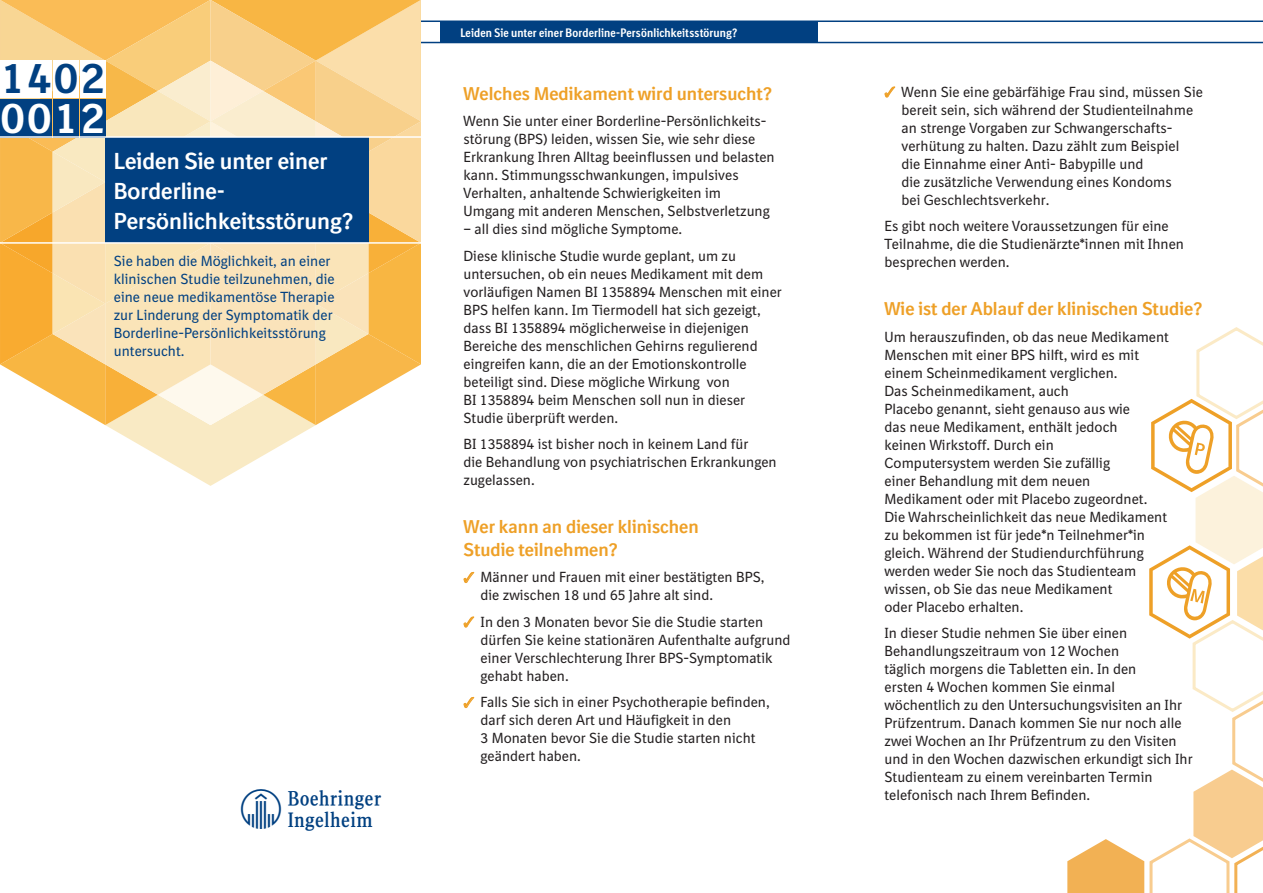
<style>
.page{position:relative;width:1263px;height:893px;background:#fff}
.page>*{position:absolute;margin:0;border:0;box-sizing:border-box;transform-origin:0 0}
.t1{font:700 42.45px "BI Sans NEXT";color:#014081}
.t2{font:700 42.45px "BI Sans NEXT";color:#fff}
.t3{font:42px "BI Logo";color:#014081}
.t4{font:700 22.5px/30px "BI Sans NEXT";color:#fff}
.t5{font:700 18px/22.5px "BI Sans NEXT";color:#eea027}
.t6{font:14.25px/18px "BI Sans NEXT";color:#231f20}
.t7{font:14.25px/18px "BI Sans NEXT";color:#014081}
.t8{font:700 12px "BI Sans NEXT Cond";letter-spacing:.01em;color:#fff}
.s1{color:#eea027}
</style>
<div class="page">
<svg style="left:0;top:0;width:421px;height:486px"></svg>
<div style="left:440px;top:22px;width:377px;height:21px;background:#014081"></div>
<hr style="left:421px;top:42px;width:842px;height:1px;background:#014081">
<hr style="left:421px;top:21px;width:842px;height:1px;background:#014081">
<div style="left:0;top:61px;width:25px;height:37px;background:#fff"></div>
<div style="left:0;top:100px;width:25px;height:38px;background:#014081"></div>
<div style="left:27px;top:61px;width:25px;height:37px;background:#fff"></div>
<div style="left:27px;top:100px;width:25px;height:38px;background:#014081"></div>
<div style="left:53px;top:61px;width:26px;height:37px;background:#fff"></div>
<div style="left:53px;top:100px;width:26px;height:38px;background:#014081"></div>
<div style="left:80px;top:61px;width:25px;height:37px;background:#fff"></div>
<div style="left:80px;top:100px;width:25px;height:38px;background:#014081"></div>
<div style="left:105px;top:137px;width:263px;height:106px;background:#014081"></div>
<hr style="left:0;top:242px;width:421px;height:2px;background:#fff">
<hr style="left:0;top:136px;width:421px;height:2px;background:#fff">
<svg style="left:463px;top:571px;width:12px;height:12px"></svg>
<svg style="left:463px;top:616px;width:12px;height:12px"></svg>
<svg style="left:463px;top:696px;width:12px;height:13px"></svg>
<svg style="left:884px;top:86px;width:12px;height:12px"></svg>
<svg style="left:1067px;top:327px;width:196px;height:566px"></svg>
<h1 class="t1" style="left:1px;top:53px;width:105px">1402</h1>
<h1 class="t2" style="left:1px;top:93px;width:105px">0012</h1>
<h3 class="t4" style="left:114px;top:146px;width:241px">Leiden Sie unter einer<br>Borderline-<br>Persönlichkeitsstörung?</h3>
<p class="t7" style="left:114px;top:252px;width:222px">Sie haben die Möglichkeit, an einer klinischen Studie teilzunehmen, die eine neue medikamentöse Therapie zur Linderung der Symptomatik der<br>Borderline-Persönlichkeitsstörung untersucht.</p>
<h2 class="t3" style="left:241px;top:789px;width:141px">abcd</h2>
<p class="t8" style="left:460px;top:25px;width:279px">Leiden Sie unter einer Borderline-Persönlichkeitsstörung?</p>
<p class="t5" style="left:463px;top:82px;width:310px">Welches Medikament wird untersucht?</p>
<p class="t6" style="left:463px;top:112px;width:313px">Wenn Sie unter einer Borderline-Persönlichkeits&shy;störung (BPS) leiden, wissen Sie, wie sehr diese Erkrankung Ihren Alltag beeinflussen und belasten kann. Stimmungsschwankungen, impulsives Verhalten, anhaltende Schwierigkeiten im Umgang mit anderen Menschen, Selbstverletzung</p>
<p class="t6" style="left:463px;top:216px;width:274px;line-height:26.5px">– all dies sind mögliche Symptome.<br>Diese klinische Studie wurde geplant, um zu</p>
<p class="t6" style="left:463px;top:265px;width:320px">untersuchen, ob ein neues Medikament mit dem vorläufigen Namen BI 1358894 Menschen mit einer BPS helfen kann. Im Tiermodell hat sich gezeigt, dass BI 1358894 möglicherweise in diejenigen Bereiche des menschlichen Gehirns regulierend eingreifen kann, die an der Emotionskontrolle beteiligt sind. Diese mögliche Wirkung von<br>BI 1358894 beim Menschen soll nun in dieser Studie überprüft werden.</p>
<p class="t6" style="left:463px;top:435px;width:315px">BI 1358894 ist bisher noch in keinem Land für<br>die Behandlung von psychiatrischen Erkrankungen zugelassen.</p>
<p class="t5" style="left:463px;top:516px;width:237px">Wer kann an dieser klinischen<br>Studie teilnehmen?</p>
<p class="t6" style="left:480px;top:568px;width:285px;text-indent:-17px"><span class="s1">✓</span> Männer und Frauen mit einer bestätigten BPS, die zwischen 18 und 65 Jahre alt sind.</p>
<p class="t6" style="left:480px;top:613px;width:311px;text-indent:-17px"><span class="s1">✓</span> In den 3 Monaten bevor Sie die Studie starten dürfen Sie keine stationären Aufenthalte aufgrund einer Verschlechterung Ihrer BPS-Symptomatik gehabt haben.</p>
<p class="t6" style="left:480px;top:693px;width:291px;text-indent:-17px"><span class="s1">✓</span> Falls Sie sich in einer Psychotherapie befinden, darf sich deren Art und Häufigkeit in den<br>3 Monaten bevor Sie die Studie starten nicht geändert haben.</p>
<p class="t6" style="left:901px;top:83px;width:303px;text-indent:-17px"><span class="s1">✓</span> Wenn Sie eine gebärfähige Frau sind, müssen Sie bereit sein, sich während der Studienteilnahme an strenge Vorgaben zur Schwangerschafts&shy;verhütung zu halten. Dazu zählt zum Beispiel<br>die Einnahme einer Anti- Babypille und<br>die zusätzliche Verwendung eines Kondoms<br>bei Geschlechtsverkehr.</p>
<p class="t6" style="left:884px;top:217px;width:301px">Es gibt noch weitere Voraussetzungen für eine<br>Teilnahme, die die Studienärzte*innen mit Ihnen besprechen werden.</p>
<p class="t5" style="left:884px;top:298px;width:319px">Wie ist der Ablauf der klinischen Studie?</p>
<p class="t6" style="left:884px;top:328px;width:286px">Um herauszufinden, ob das neue Medikament Menschen mit einer BPS hilft, wird es mit einem Scheinmedikament verglichen.<br>Das Scheinmedikament, auch<br>Placebo genannt, sieht genauso aus wie<br>das neue Medikament, enthält jedoch<br>keinen Wirkstoff. Durch ein<br>Computersystem werden Sie zufällig<br>einer Behandlung mit dem neuen Medikament oder mit Placebo zugeordnet.<br>Die Wahrscheinlichkeit das neue Medikament zu bekommen ist für jede*n Teilnehmer*in gleich. Während der Studiendurchführung werden weder Sie noch das Studienteam wissen, ob Sie das neue Medikament<br>oder Placebo erhalten.</p>
<p class="t6" style="left:884px;top:624px;width:310px">In dieser Studie nehmen Sie über einen Behandlungszeitraum von 12 Wochen<br>täglich morgens die Tabletten ein. In den<br>ersten 4 Wochen kommen Sie einmal wöchentlich zu den Untersuchungsvisiten an Ihr Prüfzentrum. Danach kommen Sie nur noch alle zwei Wochen an Ihr Prüfzentrum zu den Visiten und in den Wochen dazwischen erkundigt sich Ihr Studienteam zu einem vereinbarten Termin telefonisch nach Ihrem Befinden.</p>
</div>
